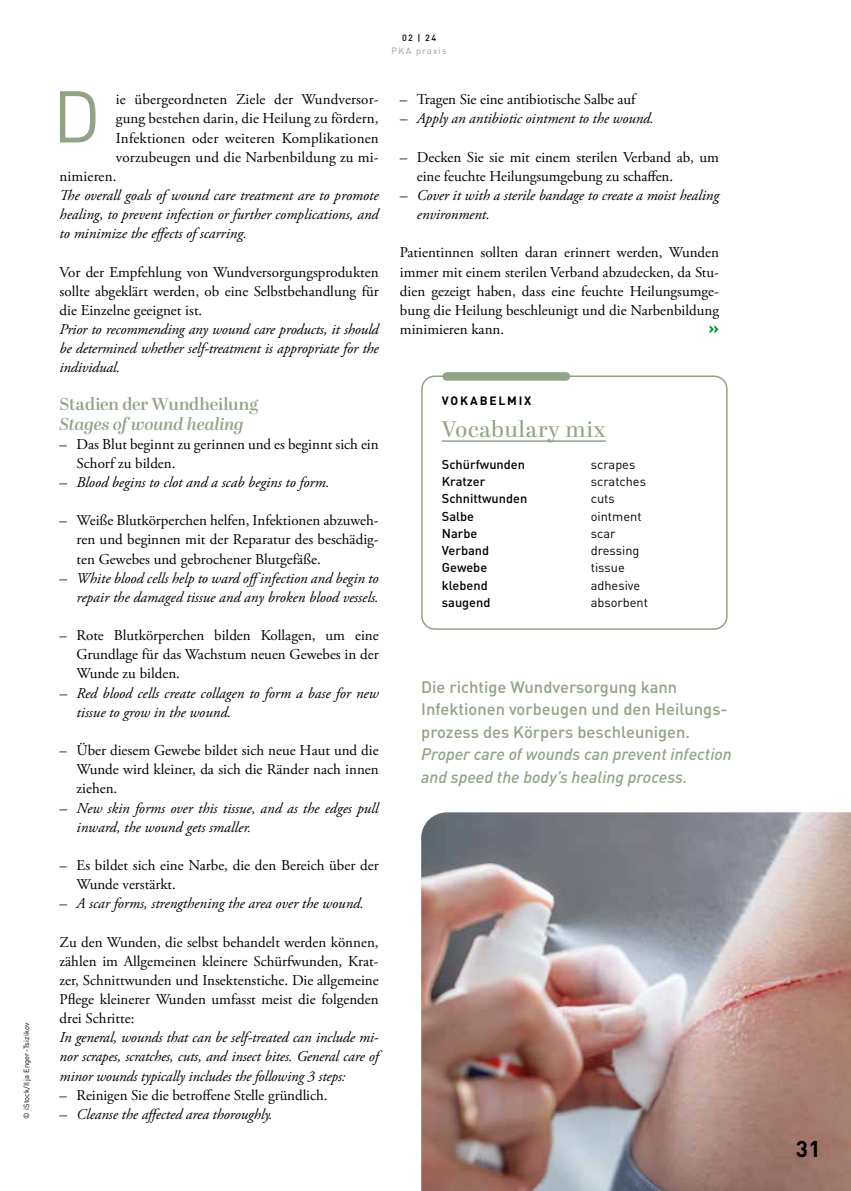
<style>
.page{position:relative;width:851px;height:1191px;background:#fff}
.page>*{position:absolute;margin:0;border:0;box-sizing:border-box;transform-origin:0 0}
.t1{font:72px "DIN Pro";color:#92a386}
.t2{font:22.5px "Abril Display";letter-spacing:.03em;color:#92a386}
.t3{font:700 22.5px "DIN Pro";color:#000}
.t4{font:600 17.25px "Abril Display";letter-spacing:-.015em;color:#92a386}
.t5{font:italic 600 17.25px "Abril Display";letter-spacing:-.005em;color:#92a386}
.t6{font:500 16.5px/22.5px "DIN Pro";color:#92a386}
.t7{font:italic 500 16.5px/22.5px "DIN Pro";color:#92a386}
.t8{font:700 16.5px "DIN Pro";color:#008d36}
.t9{font:15px/19.2px "Adobe Garamond Pro";color:#000;text-align:justify}
.t10{font:italic 15px/19.2px "Adobe Garamond Pro";color:#000;text-align:justify}
.t11{font:500 12.75px "DIN Pro";color:#000}
.t12{font:12.75px "DIN Pro";color:#000}
.t13{font:700 12px "DIN Pro";letter-spacing:.15em;color:#000}
.t14{font:9px "DIN Pro";letter-spacing:.14em;color:#92a386}
.t15{font:500 9px "DIN Pro";color:#000}
.t16{font:7.5px "DIN Pro";letter-spacing:.02em;color:#000}
</style>
<div class="page">
<hr style="left:442px;top:440px;width:163px;height:2px;background:#92a386">
<div style="left:421px;top:375px;width:306px;height:255px;border:2px solid #92a386;border-radius:13px"></div>
<div style="left:442px;top:372px;width:128px;height:9px;background:#92a386;border-radius:4px"></div>
<img style="left:421px;top:812px;width:429px;height:379px">
<p class="t16" style="left:21px;top:1118px;width:97px;rotate:-90deg">© iStock/Ilja Enger-Tsizikov</p>
<p class="t15" style="left:402px;top:31px;width:36px">02 | 24</p>
<p class="t14" style="left:391px;top:44px;width:57px">PKA praxis</p>
<h1 class="t1" style="left:52px;top:62px;width:50px">D</h1>
<p class="t9" style="left:116px;top:90px;width:264px">ie übergeordneten Ziele der Wundversor-</p>
<p class="t9" style="left:116px;top:109px;width:264px">gung bestehen darin, die Heilung zu fördern,</p>
<p class="t9" style="left:116px;top:129px;width:264px">Infektionen oder weiteren Komplikationen</p>
<p class="t9" style="left:116px;top:148px;width:264px">vorzubeugen und die Narbenbildung zu mi-</p>
<p class="t9" style="left:60px;top:167px;width:58px">nimieren.</p>
<p class="t10" style="left:60px;top:186px;width:320px">The overall goals of wound care treatment are to promote healing, to prevent infection or further complications, and to minimize the effects of scarring.</p>
<p class="t9" style="left:60px;top:263px;width:320px">Vor der Empfehlung von Wundversorgungsprodukten sollte abgeklärt werden, ob eine Selbstbehandlung für die Einzelne geeignet ist.</p>
<p class="t10" style="left:60px;top:320px;width:320px">Prior to recommending any wound care products, it should be determined whether self-treatment is appropriate for the individual.</p>
<p class="t4" style="left:60px;top:392px;width:200px">Stadien der Wundheilung</p>
<p class="t5" style="left:60px;top:411px;width:186px">Stages of wound healing</p>
<p class="t9" style="left:77px;top:435px;width:303px;text-indent:-17px">– Das Blut beginnt zu gerinnen und es beginnt sich ein<br>Schorf zu bilden.</p>
<p class="t10" style="left:60px;top:473px;width:271px">– Blood begins to clot and a scab begins to form.</p>
<p class="t9" style="left:77px;top:511px;width:303px;text-indent:-17px">– Weiße Blutkörperchen helfen, Infektionen abzuweh&shy;ren und beginnen mit der Reparatur des beschädig&shy;ten Gewebes und gebrochener Blutgefäße.</p>
<p class="t10" style="left:60px;top:569px;width:320px;text-align:right">– White blood cells help to ward offinfection and begin to repair the damaged tissue and any broken blood vessels.</p>
<p class="t9" style="left:77px;top:626px;width:303px;text-indent:-17px">– Rote Blutkörperchen bilden Kollagen, um eine Grundlage für das Wachstum neuen Gewebes in der Wunde zu bilden.</p>
<p class="t10" style="left:77px;top:683px;width:303px;text-indent:-17px">– Red blood cells create collagen to form a base for new tissue to grow in the wound.</p>
<p class="t9" style="left:77px;top:741px;width:303px;text-indent:-17px">– Über diesem Gewebe bildet sich neue Haut und die Wunde wird kleiner, da sich die Ränder nach innen ziehen.</p>
<p class="t10" style="left:77px;top:798px;width:303px;text-indent:-17px">– New skin forms over this tissue, and as the edges pull inward, the wound gets smaller.</p>
<p class="t9" style="left:77px;top:856px;width:303px;text-indent:-17px">– Es bildet sich eine Narbe, die den Bereich über der<br>Wunde verstärkt.</p>
<p class="t10" style="left:60px;top:894px;width:306px">– A scar forms, strengthening the area over the wound.</p>
<p class="t9" style="left:60px;top:932px;width:320px">Zu den Wunden, die selbst behandelt werden können, zählen im Allgemeinen kleinere Schürfwunden, Krat&shy;zer, Schnittwunden und Insektenstiche. Die allgemeine Pflege kleinerer Wunden umfasst meist die folgenden drei Schritte:</p>
<p class="t10" style="left:60px;top:1028px;width:320px">In general, wounds that can be self-treated can include mi&shy;nor scrapes, scratches, cuts, and insect bites. General care of minor wounds typically includes the following 3 steps:</p>
<p class="t9" style="left:60px;top:1085px;width:269px">– Reinigen Sie die betroffene Stelle gründlich.</p>
<p class="t10" style="left:60px;top:1104px;width:214px">– Cleanse the affected area thoroughly.</p>
<p class="t9" style="left:400px;top:90px;width:237px">– Tragen Sie eine antibiotische Salbe auf</p>
<p class="t10" style="left:400px;top:109px;width:255px">– Apply an antibiotic ointment to the wound.</p>
<p class="t9" style="left:417px;top:148px;width:303px;text-indent:-17px">– Decken Sie sie mit einem sterilen Verband ab, um eine feuchte Heilungsumgebung zu schaffen.</p>
<p class="t10" style="left:417px;top:186px;width:303px;text-indent:-17px">– Cover it with a sterile bandage to create a moist healing environment.</p>
<p class="t9" style="left:400px;top:243px;width:320px">Patientinnen sollten daran erinnert werden, Wunden immer mit einem sterilen Verband abzudecken, da Stu&shy;dien gezeigt haben, dass eine feuchte Heilungsumge&shy;bung die Heilung beschleunigt und die Narbenbildung minimieren kann.</p>
<p class="t8" style="left:708px;top:315px;width:12px">»</p>
<p class="t13" style="left:442px;top:391px;width:91px">VOKABELMIX</p>
<h2 class="t2" style="left:442px;top:413px;width:165px">Vocabulary mix</h2>
<p class="t11" style="left:442px;top:454px;width:85px">Schürfwunden</p>
<p class="t12" style="left:590px;top:454px;width:46px">scrapes</p>
<p class="t11" style="left:442px;top:471px;width:45px">Kratzer</p>
<p class="t12" style="left:590px;top:472px;width:57px">scratches</p>
<p class="t11" style="left:442px;top:489px;width:87px">Schnittwunden</p>
<p class="t12" style="left:590px;top:489px;width:25px">cuts</p>
<p class="t11" style="left:442px;top:506px;width:34px">Salbe</p>
<p class="t12" style="left:590px;top:506px;width:52px">ointment</p>
<p class="t11" style="left:442px;top:523px;width:37px">Narbe</p>
<p class="t12" style="left:590px;top:523px;width:26px">scar</p>
<p class="t11" style="left:442px;top:540px;width:49px">Verband</p>
<p class="t12" style="left:590px;top:541px;width:50px">dressing</p>
<p class="t11" style="left:442px;top:558px;width:47px">Gewebe</p>
<p class="t12" style="left:590px;top:558px;width:36px">tissue</p>
<p class="t11" style="left:442px;top:575px;width:47px">klebend</p>
<p class="t12" style="left:590px;top:575px;width:51px">adhesive</p>
<p class="t11" style="left:442px;top:592px;width:50px">saugend</p>
<p class="t12" style="left:590px;top:592px;width:59px">absorbent</p>
<p class="t6" style="left:421px;top:674px;width:308px">Die richtige Wundversorgung kann<br>Infektionen vorbeugen und den Heilungs&shy;prozess des Körpers beschleunigen.</p>
<p class="t7" style="left:421px;top:742px;width:312px">Proper care of wounds can prevent infection and speed the body’s healing process.</p>
<h2 class="t3" style="left:795px;top:1131px;width:26px">31</h2>
</div>
